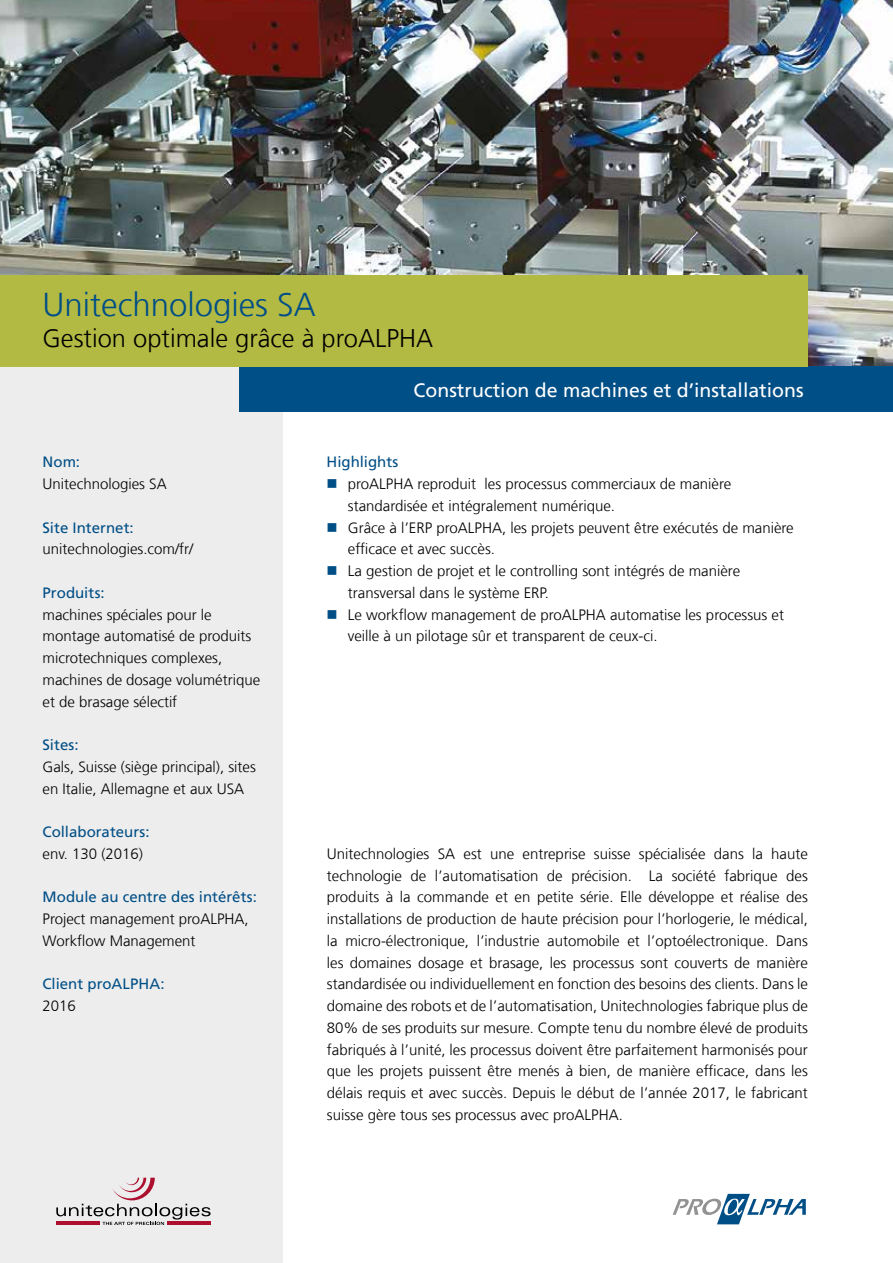
<style>
.page{position:relative;width:893px;height:1263px;background:#fff}
.page>*{position:absolute;margin:0;border:0;box-sizing:border-box;transform-origin:0 0}
.t1{font:300 33px "Frutiger LT Com";color:#004e86}
.t2{font:300 25.5px "Frutiger LT Com";color:#000}
.t3{font:19.5px "Frutiger LT Com";color:#fff}
.t4{font:300 15px/21.8px "Frutiger LT Com";color:#000}
.t5{font:15px "Frutiger LT Com";color:#004e86}
</style>
<div class="page">
<img style="left:0;top:0;width:893px;height:366px">
<div style="left:0;top:343px;width:283px;height:920px;background:#ededed"></div>
<svg style="left:673px;top:1194px;width:133px;height:30px"></svg>
<div style="left:239px;top:366px;width:654px;height:46px;background:#004f87"></div>
<div style="left:0;top:275px;width:808px;height:91px;background:#b3ba43"></div>
<svg style="left:56px;top:1178px;width:155px;height:47px"></svg>
<h1 class="t1" style="left:43px;top:284px;width:275px">Unitechnologies SA</h1>
<h2 class="t2" style="left:43px;top:322px;width:392px">Gestion optimale grâce à proALPHA</h2>
<p class="t5" style="left:43px;top:453px;width:39px">Nom:</p>
<p class="t4" style="left:43px;top:473px;width:126px">Unitechnologies SA</p>
<p class="t5" style="left:43px;top:518px;width:93px">Site Internet:</p>
<p class="t4" style="left:43px;top:538px;width:152px">unitechnologies.com/fr/</p>
<p class="t5" style="left:43px;top:583px;width:64px">Produits:</p>
<p class="t4" style="left:43px;top:603px;width:219px">machines spéciales pour le montage automatisé de produits microtechniques complexes, machines de dosage volumétrique et de brasage sélectif</p>
<p class="t5" style="left:43px;top:736px;width:38px">Sites:</p>
<p class="t4" style="left:43px;top:756px;width:215px">Gals, Suisse (siège principal), sites en Italie, Allemagne et aux USA</p>
<p class="t5" style="left:43px;top:823px;width:109px">Collaborateurs:</p>
<p class="t4" style="left:43px;top:843px;width:102px">env. 130 (2016)</p>
<p class="t5" style="left:43px;top:888px;width:216px">Module au centre des intérêts:</p>
<p class="t4" style="left:43px;top:908px;width:208px">Project management proALPHA,<br>Workflow Management</p>
<p class="t5" style="left:43px;top:975px;width:124px">Client proALPHA:</p>
<p class="t4" style="left:43px;top:995px;width:35px">2016</p>
<h3 class="t3" style="left:414px;top:378px;width:392px">Construction de machines et d’installations</h3>
<p class="t5" style="left:327px;top:453px;width:73px">Highlights</p>
<p class="t4" style="left:348px;top:473px;width:447px">proALPHA reproduit les processus commerciaux de manière standardisée et intégralement numérique.<br>Grâce à l’ERP proALPHA, les projets peuvent être exécutés de manière efficace et avec succès.<br>La gestion de projet et le controlling sont intégrés de manière transversal dans le système ERP.<br>Le workflow management de proALPHA automatise les processus et veille à un pilotage sûr et transparent de ceux-ci.</p>
<p class="t4" style="left:327px;top:843px;width:482px;text-align:justify">Unitechnologies SA est une entreprise suisse spécialisée dans la haute technologie de l’automatisation de précision. La société fabrique des produits à la commande et en petite série. Elle développe et réalise des installations de production de haute précision pour l’horlogerie, le médical, la micro-électronique, l’industrie automobile et l’optoélectronique. Dans les domaines dosage et brasage, les processus sont couverts de manière standardisée ou individuellement en fonction des besoins des clients. Dans le domaine des robots et de l’automatisation, Unitechnologies fabrique plus de 80% de ses produits sur mesure. Compte tenu du nombre élevé de produits fabriqués à l’unité, les processus doivent être parfaitement harmonisés pour que les projets puissent être menés à bien, de manière efficace, dans les délais requis et avec succès. Depuis le début de l’année 2017, le fabricant suisse gère tous ses processus avec proALPHA.</p>
</div>
